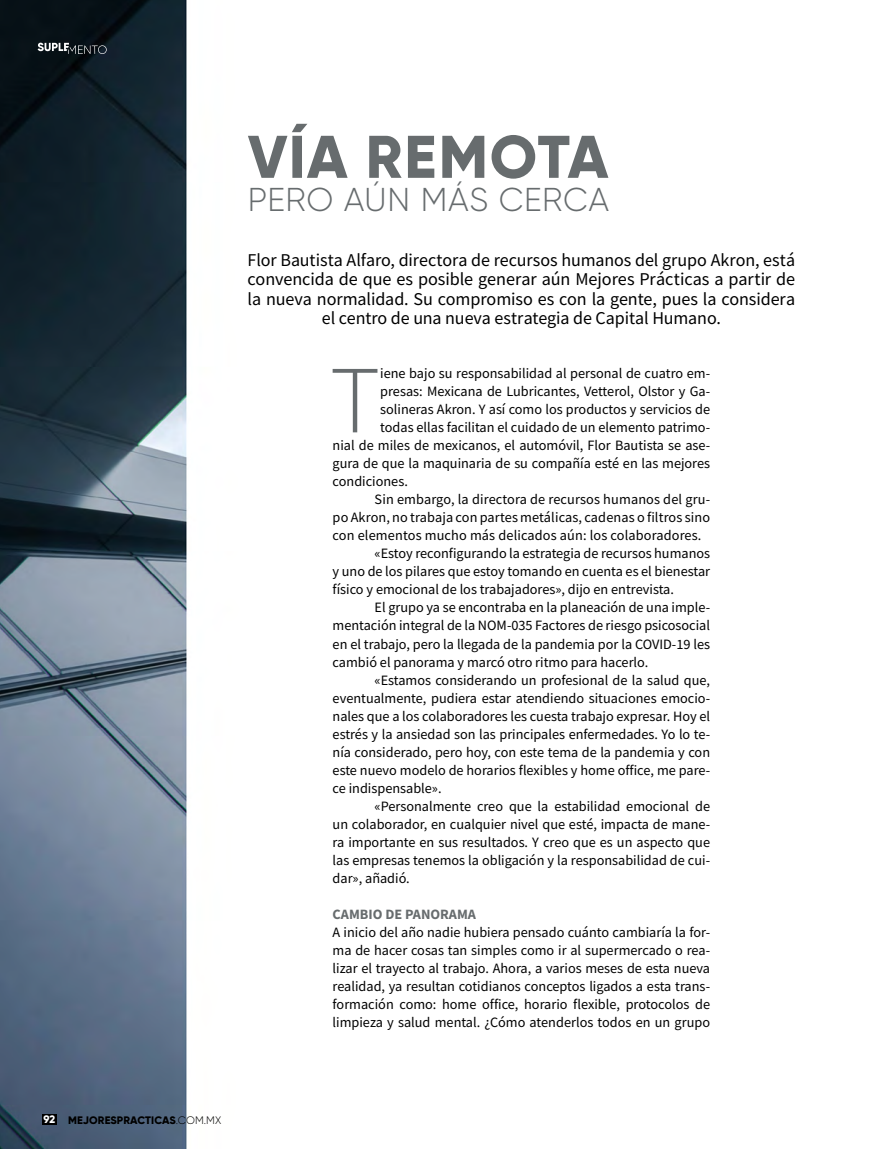
<style>
.page{position:relative;width:893px;height:1149px;background:#fff}
.page>*{position:absolute;margin:0;border:0;box-sizing:border-box;transform-origin:0 0}
.t1{font:300 96.15px "Mada";color:#676c6e}
.t2{font:800 60px "Gilroy";letter-spacing:.02em;color:#676c6e}
.t3{font:300 33px "Gilroy";letter-spacing:.02em;color:#676c6e}
.t4{font:18px/19.5px "Mada";letter-spacing:-.005em;color:#000;text-align:center}
.t5{font:14.25px/18px "Mada";color:#000;text-align:justify}
.t6{font:700 14.25px "Mada";color:#676c6e}
.t7{font:800 10.8px "Gilroy";letter-spacing:.01em;color:#000}
.s1{color:#fff}
.s2{font-weight:300}
</style>
<div class="page">
<img style="left:0;top:0;width:187px;height:1148px">
<div style="left:42px;top:1114px;width:15px;height:10px;background:#000"></div>
<svg style="left:38px;top:43px;width:69px;height:11px"></svg>
<h2 class="t2" style="left:248px;top:119px;width:362px">VÍA REMOTA</h2>
<h3 class="t3" style="left:248px;top:179px;width:363px">PERO AÚN MÁS CERCA</h3>
<p class="t4" style="left:248px;top:251px;width:549px">Flor Bautista Alfaro, directora de recursos humanos del grupo Akron, está convencida de que es posible generar aún Mejores Prácticas a partir de la nueva normalidad. Su compromiso es con la gente, pues la considera el centro de una nueva estrategia de Capital Humano.</p>
<h1 class="t1" style="left:330px;top:348px;width:52px">T</h1>
<p class="t5" style="left:380px;top:365px;width:331px">iene bajo su responsabilidad al personal de cuatro em-</p>
<p class="t5" style="left:380px;top:383px;width:331px">presas: Mexicana de Lubricantes, Vetterol, Olstor y Ga-</p>
<p class="t5" style="left:380px;top:401px;width:331px">solineras Akron. Y así como los productos y servicios de</p>
<p class="t5" style="left:380px;top:419px;width:331px">todas ellas facilitan el cuidado de un elemento patrimo-</p>
<p class="t5" style="left:333px;top:437px;width:379px">nial de miles de mexicanos, el automóvil, Flor Bautista se ase-</p>
<p class="t5" style="left:333px;top:455px;width:379px">gura de que la maquinaria de su compañía esté en las mejores</p>
<p class="t5" style="left:333px;top:473px;width:77px">condiciones.</p>
<p class="t5" style="left:375px;top:491px;width:337px">Sin embargo, la directora de recursos humanos del gru-</p>
<p class="t5" style="left:333px;top:509px;width:379px">po Akron, no trabaja con partes metálicas, cadenas o filtros sino</p>
<p class="t5" style="left:333px;top:527px;width:370px">con elementos mucho más delicados aún: los colaboradores.</p>
<p class="t5" style="left:375px;top:545px;width:337px">«Estoy reconfigurando la estrategia de recursos humanos</p>
<p class="t5" style="left:333px;top:563px;width:379px">y uno de los pilares que estoy tomando en cuenta es el bienestar</p>
<p class="t5" style="left:333px;top:581px;width:343px">físico y emocional de los trabajadores», dijo en entrevista.</p>
<p class="t5" style="left:375px;top:599px;width:337px">El grupo ya se encontraba en la planeación de una imple-</p>
<p class="t5" style="left:333px;top:617px;width:379px">mentación integral de la NOM-035 Factores de riesgo psicosocial</p>
<p class="t5" style="left:333px;top:635px;width:379px">en el trabajo, pero la llegada de la pandemia por la COVID-19 les</p>
<p class="t5" style="left:333px;top:653px;width:317px">cambió el panorama y marcó otro ritmo para hacerlo.</p>
<p class="t5" style="left:375px;top:671px;width:337px">«Estamos considerando un profesional de la salud que,</p>
<p class="t5" style="left:333px;top:689px;width:379px">eventualmente, pudiera estar atendiendo situaciones emocio-</p>
<p class="t5" style="left:333px;top:707px;width:379px">nales que a los colaboradores les cuesta trabajo expresar. Hoy el</p>
<p class="t5" style="left:333px;top:725px;width:379px">estrés y la ansiedad son las principales enfermedades. Yo lo te-</p>
<p class="t5" style="left:333px;top:743px;width:379px">nía considerado, pero hoy, con este tema de la pandemia y con</p>
<p class="t5" style="left:333px;top:761px;width:379px">este nuevo modelo de horarios flexibles y home office, me pare-</p>
<p class="t5" style="left:333px;top:779px;width:110px">ce indispensable».</p>
<p class="t5" style="left:375px;top:797px;width:337px">«Personalmente creo que la estabilidad emocional de</p>
<p class="t5" style="left:333px;top:815px;width:379px">un colaborador, en cualquier nivel que esté, impacta de mane-</p>
<p class="t5" style="left:333px;top:833px;width:379px">ra importante en sus resultados. Y creo que es un aspecto que</p>
<p class="t5" style="left:333px;top:851px;width:379px">las empresas tenemos la obligación y la responsabilidad de cui-</p>
<p class="t5" style="left:333px;top:869px;width:79px">dar», añadió.</p>
<p class="t6" style="left:333px;top:905px;width:145px">CAMBIO DE PANORAMA</p>
<p class="t5" style="left:333px;top:923px;width:379px">A inicio del año nadie hubiera pensado cuánto cambiaría la for&shy;ma de hacer cosas tan simples como ir al supermercado o rea&shy;lizar el trayecto al trabajo. Ahora, a varios meses de esta nueva realidad, ya resultan cotidianos conceptos ligados a esta trans&shy;formación como: home office, horario flexible, protocolos de limpieza y salud mental. ¿Cómo atenderlos todos en un grupo</p>
<p class="t7" style="left:44px;top:1112px;width:179px"><span class="s1">92</span> MEJORESPRACTICAS<span class="s2">.COM.MX</span></p>
</div>
